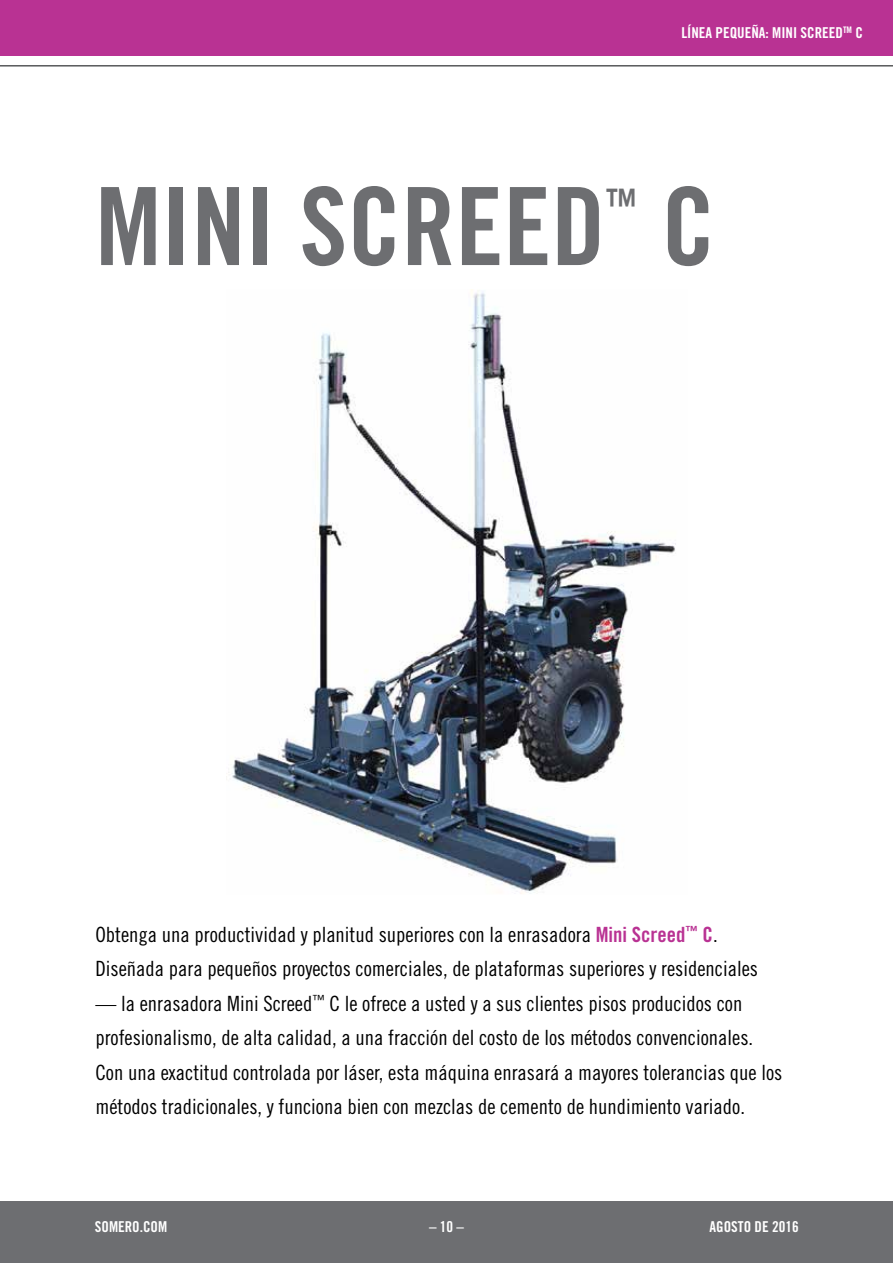
<style>
.page{position:relative;width:893px;height:1263px;background:#fff}
.page>*{position:absolute;margin:0;border:0;box-sizing:border-box;transform-origin:0 0}
.t1{font:108px "Trade Gothic LT Std Bd Cn 20";color:#6d6e71}
.t2{font:43.35px "Trade Gothic LT Std Bd Cn 20";color:#6d6e71;scale:.75 1}
.t3{font:21px/34.5px "Trade Gothic LT Std Cn 18";color:#000}
.t4{font:15px "Trade Gothic LT Std Bd Cn 20";color:#fff}
.s1{font-family:"Trade Gothic LT Std Bd Cn 20";color:#b93293}
</style>
<div class="page">
<div style="left:0;top:0;width:893px;height:56px;background:#b93293"></div>
<hr style="left:0;top:65px;width:893px;height:2px;background:#58595b">
<div style="left:0;top:1202px;width:893px;height:61px;background:#6d6e71"></div>
<img style="left:226px;top:289px;width:450px;height:605px">
<p class="t4" style="left:681px;top:23px;width:183px">LÍNEA PEQUEÑA: MINI SCREED<sup>TM</sup> C</p>
<h1 class="t1" style="left:95px;top:161px;width:511px">MINI SCREED</h1>
<h2 class="t2" style="left:605px;top:178px;width:44px">™</h2>
<h1 class="t1" style="left:661px;top:161px;width:55px">C</h1>
<p class="t3" style="left:95px;top:917px;width:664px">Obtenga una productividad y planitud superiores con la enrasadora <span class="s1">Mini Screed</span><sup>™</sup> <span class="s1">C</span>.<br>Diseñada para pequeños proyectos comerciales, de plataformas superiores y residenciales</p>
<p class="t3" style="left:95px;top:986px;width:688px">— la enrasadora Mini Screed<sup>™</sup> C le ofrece a usted y a sus clientes pisos producidos con profesionalismo, de alta calidad, a una fracción del costo de los métodos convencionales.<br>Con una exactitud controlada por láser, esta máquina enrasará a mayores tolerancias que los métodos tradicionales, y funciona bien con mezclas de cemento de hundimiento variado.</p>
<p class="t4" style="left:95px;top:1217px;width:74px">SOMERO.COM</p>
<p class="t4" style="left:429px;top:1217px;width:36px">– 10 –</p>
<p class="t4" style="left:710px;top:1217px;width:91px">AGOSTO DE 2016</p>
</div>
